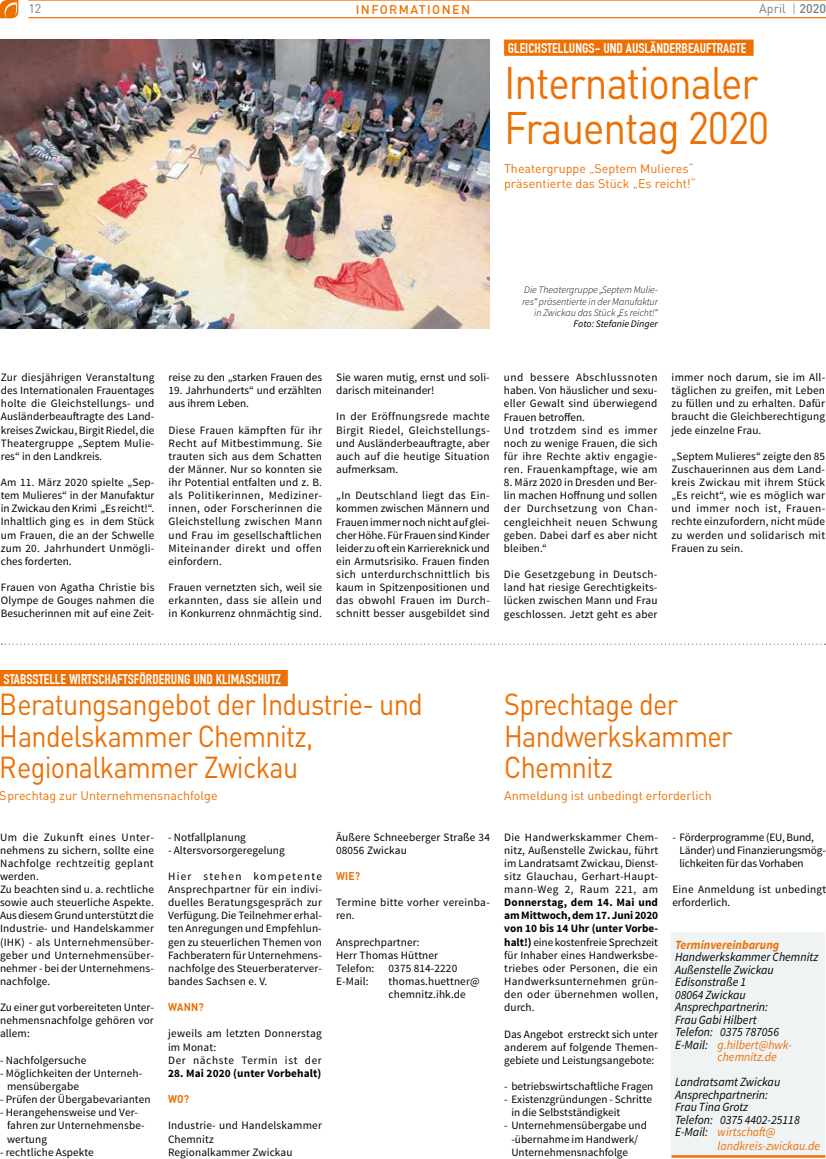
<style>
.page{position:relative;width:826px;height:1159px;background:#fff}
.page>*{position:absolute;margin:0;border:0;box-sizing:border-box;transform-origin:0 0}
.t1{font:45px/45px "DIN Pro";letter-spacing:-.025em;color:#ed7004;scale:.9 1}
.t2{font:30px/31.2px "DIN Pro";letter-spacing:-.025em;color:#ed7004;scale:.9 1}
.t3{font:700 13.75px "DIN Condensed";color:#fff;scale:1.1 1}
.t4{font:italic 12.5px/12.5px "Source Sans Pro";color:#000;scale:.95 1}
.t5{font:12.5px/15px "DIN Pro";color:#ed7004}
.t6{font:italic 12.5px "Source Sans Pro";color:#ed7004;scale:.95 1}
.t7{font:italic 700 12.5px "Source Sans Pro";color:#ed7004;scale:.95 1}
.t8{font:500 12.5px "DIN Pro";letter-spacing:.11em;color:#ed7004}
.t9{font:12.5px "DIN Pro";color:#717e86}
.t10{font:11.25px/13.1px "Source Sans Pro";letter-spacing:.01em;color:#000;text-align:justify}
.t11{font:11.25px/13.1px "Source Sans Pro";letter-spacing:-.01em;color:#000}
.t12{font:11.25px/13.1px "Source Sans Pro";letter-spacing:.03em;color:#000}
.t13{font:700 11.25px "Source Sans Pro";letter-spacing:.01em;color:#000}
.t14{font:700 11.25px "DIN Pro";letter-spacing:.02em;color:#ed7004;scale:.9 1}
.t15{font:italic 300 10px/11.2px "Source Sans Pro";color:#000;text-align:right}
.t16{font:italic 10px "Source Sans Pro";color:#000}
.s1{font-weight:300}
.s2{font-weight:500}
.s3{font-weight:700}
.s4{color:#000}
.s5{color:#ed7004}
</style>
<div class="page">
<hr style="left:28px;top:17px;width:798px;height:1px;background:#ed7004">
<hr style="left:28px;top:0;width:798px;height:1px;background:#ed7004">
<svg style="left:0;top:0;width:18px;height:18px"></svg>
<div style="left:0;top:670px;width:288px;height:16px;background:#ed7004"></div>
<div style="left:504px;top:40px;width:249px;height:16px;background:#ed7004"></div>
<img style="left:0;top:40px;width:490px;height:288px">
<svg style="left:2px;top:643px;width:823px;height:2px"></svg>
<div style="left:671px;top:932px;width:154px;height:225px;background:#f0f3f4"></div>
<hr style="left:671px;top:1155px;width:154px;height:2px;background:#ed7004">
<p class="t9" style="left:28px;top:0;width:15px">12</p>
<p class="t8" style="left:356px;top:2px;width:116px">INFORMATIONEN</p>
<p class="t9" style="left:759px;top:0;width:68px">April <span class="s1">|</span> <span class="s2">2020</span></p>
<p class="t3" style="left:507px;top:40px;width:219px">GLEICHSTELLUNGS- UND AUSLÄNDERBEAUFTRAGTE</p>
<h1 class="t1" style="left:504px;top:58px;width:296px">Internationaler<br>Frauentag 2020</h1>
<p class="t5" style="left:504px;top:160px;width:194px">Theatergruppe „Septem Mulieres“ präsentierte das Stück „Es reicht!“</p>
<p class="t15" style="left:522px;top:284px;width:137px">Die Theatergruppe „Septem Mulie&shy;res“ präsentierte in der Manufaktur in Zwickau das Stück „Es reicht!“</p>
<p class="t16" style="left:573px;top:318px;width:86px">Foto: Stefanie Dinger</p>
<p class="t10" style="left:1px;top:371px;width:155px">Zur diesjährigen Veranstaltung des Internationalen Frauentages holte die Gleichstellungs- und Ausländerbeauftragte des Land&shy;kreises Zwickau, Birgit Riedel, die Theatergruppe „Septem Mulie&shy;res“ in den Landkreis.</p>
<p class="t10" style="left:1px;top:476px;width:155px">Am 11. März 2020 spielte „Sep&shy;tem Mulieres“ in der Manufaktur in Zwickau den Krimi „Es reicht!“.<br>Inhaltlich ging es in dem Stück um Frauen, die an der Schwelle zum 20. Jahrhundert Unmögli&shy;ches forderten.</p>
<p class="t10" style="left:1px;top:581px;width:155px">Frauen von Agatha Christie bis Olympe de Gouges nahmen die Besucherinnen mit auf eine Zeit-</p>
<p class="t10" style="left:169px;top:371px;width:155px">reise zu den „starken Frauen des</p>
<p class="t10" style="left:169px;top:384px;width:155px">19. Jahrhunderts“ und erzählten aus ihrem Leben.</p>
<p class="t10" style="left:169px;top:423px;width:155px">Diese Frauen kämpften für ihr Recht auf Mitbestimmung. Sie trauten sich aus dem Schatten der Männer. Nur so konnten sie ihr Potential entfalten und z. B. als Politikerinnen, Mediziner&shy;innen, oder Forscherinnen die Gleichstellung zwischen Mann und Frau im gesellschaftlichen Miteinander direkt und offen einfordern.</p>
<p class="t10" style="left:169px;top:581px;width:155px">Frauen vernetzten sich, weil sie erkannten, dass sie allein und in Konkurrenz ohnmächtig sind.</p>
<p class="t10" style="left:336px;top:371px;width:155px">Sie waren mutig, ernst und soli&shy;darisch miteinander!</p>
<p class="t10" style="left:336px;top:410px;width:155px">In der Eröffnungsrede machte Birgit Riedel, Gleichstellungs&shy;und Ausländerbeauftragte, aber auch auf die heutige Situation aufmerksam.</p>
<p class="t10" style="left:336px;top:489px;width:155px">„In Deutschland liegt das Ein&shy;kommen zwischen Männern und Frauen immer noch nicht auf glei&shy;cher Höhe. Für Frauen sind Kinder leider zu oft ein Karriereknick und ein Armutsrisiko. Frauen finden sich unterdurchschnittlich bis kaum in Spitzenpositionen und das obwohl Frauen im Durch&shy;schnitt besser ausgebildet sind</p>
<p class="t10" style="left:504px;top:371px;width:155px;text-align:left">und bessere Abschlussnoten haben. Von häuslicher und sexu&shy;eller Gewalt sind überwiegend<br>Frauen betroffen.<br>Und trotzdem sind es immer noch zu wenige Frauen, die sich für ihre Rechte aktiv engagie&shy;ren. Frauenkampftage, wie am</p>
<p class="t10" style="left:504px;top:476px;width:155px">8. März 2020 in Dresden und Ber&shy;lin machen Hoffnung und sollen der Durchsetzung von Chan&shy;cengleichheit neuen Schwung geben. Dabei darf es aber nicht bleiben.“</p>
<p class="t10" style="left:504px;top:568px;width:155px">Die Gesetzgebung in Deutsch&shy;land hat riesige Gerechtigkeits&shy;lücken zwischen Mann und Frau geschlossen. Jetzt geht es aber</p>
<p class="t10" style="left:671px;top:371px;width:155px">immer noch darum, sie im All&shy;täglichen zu greifen, mit Leben zu füllen und zu erhalten. Dafür braucht die Gleichberechtigung jede einzelne Frau.</p>
<p class="t10" style="left:671px;top:450px;width:155px">„Septem Mulieres“ zeigte den 85<br>Zuschauerinnen aus dem Land&shy;kreis Zwickau mit ihrem Stück „Es reicht“, wie es möglich war und immer noch ist, Frauen&shy;rechte einzufordern, nicht müde zu werden und solidarisch mit Frauen zu sein.</p>
<p class="t3" style="left:4px;top:671px;width:253px">STABSSTELLE WIRTSCHAFTSFÖRDERUNG UND KLIMASCHUTZ</p>
<h2 class="t2" style="left:0;top:688px;width:471px">Beratungsangebot der Industrie- und<br>Handelskammer Chemnitz,<br>Regionalkammer Zwickau</h2>
<p class="t5" style="left:0;top:787px;width:219px">Sprechtag zur Unternehmensnachfolge</p>
<p class="t10" style="left:0;top:830px;width:155px;text-align:left">Um die Zukunft eines Unter&shy;nehmens zu sichern, sollte eine<br>Nachfolge rechtzeitig geplant werden.<br>Zu beachten sind u. a. rechtliche sowie auch steuerliche Aspekte.<br>Aus diesem Grund unterstützt die<br>Industrie- und Handelskammer (IHK) - als Unternehmensüber&shy;geber und Unternehmensüber&shy;nehmer - bei der Unternehmens&shy;nachfolge.</p>
<p class="t10" style="left:0;top:1001px;width:155px">Zu einer gut vorbereiteten Unter&shy;nehmensnachfolge gehören vor allem:</p>
<p class="t10" style="left:0;top:1053px;width:88px">- Nachfolgersuche</p>
<p class="t10" style="left:7px;top:1066px;width:136px;text-indent:-7px">- Möglichkeiten der Unterneh&shy;mensübergabe</p>
<p class="t10" style="left:0;top:1093px;width:152px">- Prüfen der Übergabevarianten</p>
<p class="t10" style="left:7px;top:1106px;width:139px;text-align:left;text-indent:-7px">- Herangehensweise und Ver&shy;fahren zur Unternehmensbe&shy;wertung</p>
<p class="t10" style="left:0;top:1145px;width:95px">- rechtliche Aspekte</p>
<p class="t10" style="left:336px;top:830px;width:155px">Äußere Schneeberger Straße 34<br>08056 Zwickau</p>
<p class="t14" style="left:336px;top:868px;width:28px">WIE?</p>
<p class="t10" style="left:336px;top:896px;width:155px">Termine bitte vorher vereinba&shy;ren.</p>
<p class="t10" style="left:336px;top:935px;width:104px;text-align:left">Ansprechpartner:<br>Herr Thomas Hüttner<br>Telefon:</p>
<p class="t10" style="left:168px;top:830px;width:79px">- Notfallplanung</p>
<p class="t10" style="left:168px;top:843px;width:118px">- Altersvorsorgeregelung</p>
<p class="t10" style="left:168px;top:870px;width:155px">Hier stehen kompetente Ansprechpartner für ein indivi&shy;duelles Beratungsgespräch zur Verfügung. Die Teilnehmer erhal&shy;ten Anregungen und Empfehlun&shy;gen zu steuerlichen Themen von Fachberatern für Unternehmens&shy;nachfolge des Steuerberaterver&shy;bandes Sachsen e. V.</p>
<p class="t14" style="left:168px;top:999px;width:41px">WANN?</p>
<p class="t12" style="left:168px;top:1027px;width:155px">jeweils am letzten Donnerstag im Monat:<br>Der nächste Termin ist der</p>
<p class="t13" style="left:168px;top:1066px;width:155px">28. Mai 2020 (unter Vorbehalt)</p>
<p class="t14" style="left:168px;top:1091px;width:25px">WO?</p>
<p class="t10" style="left:168px;top:1119px;width:155px;text-align:left">Industrie- und Handelskammer<br>Chemnitz<br>Regionalkammer Zwickau</p>
<p class="t10" style="left:388px;top:961px;width:70px">0375 814-2220</p>
<p class="t10" style="left:336px;top:975px;width:34px">E-Mail:</p>
<p class="t10" style="left:388px;top:975px;width:92px">thomas.huettner@ chemnitz.ihk.de</p>
<h2 class="t2" style="left:504px;top:688px;width:255px">Sprechtage der<br>Handwerkskammer<br>Chemnitz</h2>
<p class="t5" style="left:504px;top:787px;width:209px">Anmeldung ist unbedingt erforderlich</p>
<p class="t10" style="left:504px;top:830px;width:155px">Die Handwerkskammer Chem&shy;nitz, Außenstelle Zwickau, führt im Landratsamt Zwickau, Dienst&shy;sitz Glauchau, Gerhart-Haupt&shy;mann-Weg 2, Raum 221, am</p>
<p class="t10" style="left:504px;top:896px;width:155px"><span class="s3">Donnerstag, dem 14. Mai und am Mittwoch, dem 17. Juni 2020 von 10 bis 14 Uhr (unter Vorbe&shy;halt!)</span> eine kostenfreie Sprechzeit für Inhaber eines Handwerksbe&shy;triebes oder Personen, die ein Handwerksunternehmen grün&shy;den oder übernehmen wollen, durch.</p>
<p class="t10" style="left:504px;top:1027px;width:155px">Das Angebot erstreckt sich unter anderem auf folgende Themen&shy;gebiete und Leistungsangebote:</p>
<p class="t10" style="left:504px;top:1080px;width:151px">- betriebswirtschaftliche Fragen</p>
<p class="t10" style="left:511px;top:1093px;width:142px;text-indent:-7px">- Existenzgründungen - Schritte in die Selbstständigkeit</p>
<p class="t10" style="left:511px;top:1119px;width:137px;text-align:left;text-indent:-7px">- Unternehmensübergabe und -übernahme im Handwerk/<br>Unternehmensnachfolge</p>
<p class="t11" style="left:679px;top:830px;width:148px;text-indent:-7px">- Förderprogramme (EU, Bund,<br>Länder) und Finanzierungsmög&shy;lichkeiten für das Vorhaben</p>
<p class="t10" style="left:672px;top:883px;width:155px">Eine Anmeldung ist unbedingt erforderlich.</p>
<p class="t7" style="left:675px;top:936px;width:111px">Terminvereinbarung</p>
<p class="t4" style="left:675px;top:950px;width:152px">Handwerkskammer Chemnitz</p>
<p class="t4" style="left:675px;top:963px;width:105px">Außenstelle Zwickau</p>
<p class="t4" style="left:675px;top:975px;width:76px">Edisonstraße 1</p>
<p class="t4" style="left:675px;top:988px;width:76px">08064 Zwickau</p>
<p class="t4" style="left:675px;top:1000px;width:99px">Ansprechpartnerin:</p>
<p class="t4" style="left:675px;top:1013px;width:87px">Frau Gabi Hilbert</p>
<p class="t4" style="left:675px;top:1025px;width:111px">Telefon: 0375 787056</p>
<p class="t6" style="left:675px;top:1036px;width:124px"><span class="s4">E-Mail:</span> g.hilbert@hwk-</p>
<p class="t6" style="left:717px;top:1049px;width:64px">chemnitz.de</p>
<p class="t4" style="left:675px;top:1075px;width:133px">Landratsamt Zwickau<br>Ansprechpartnerin:<br>Frau Tina Grotz<br>Telefon: 0375 4402-25118<br>E-Mail: <span class="s5">wirtschaft@</span></p>
<p class="t6" style="left:717px;top:1138px;width:109px">landkreis-zwickau.de</p>
</div>
